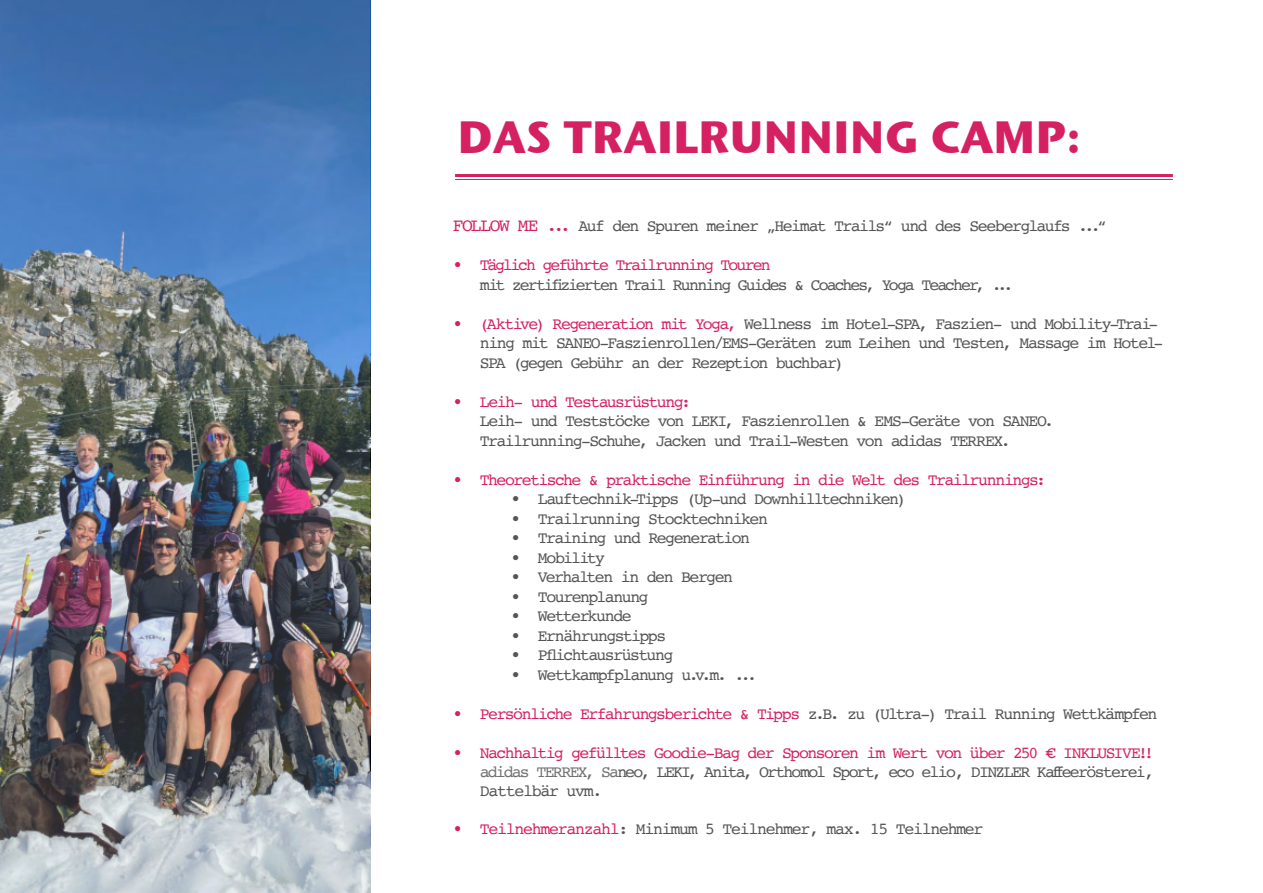
<style>
.page{position:relative;width:1263px;height:893px;background:#fff}
.page>*{position:absolute;margin:0;border:0;box-sizing:border-box;transform-origin:0 0}
.t1{font:700 45px "Stone Sans ITC";color:#d52162}
.t2{font:16.5px/19.5px "Courier";letter-spacing:-.09em;color:#565555}
.t3{font:16.5px "Courier";letter-spacing:-.1em;color:#d52162}
.t4{font:16.5px "Courier";letter-spacing:-.115em;color:#565555}
.s1{font-size:18px;color:#d52162}
.s2{color:#d52162}
.s3{color:#727070}
</style>
<div class="page">
<hr style="left:455px;top:174px;width:718px;height:3px;background:#d52162">
<hr style="left:455px;top:179px;width:718px;height:1px;background:#d52162">
<img style="left:0;top:0;width:370px;height:893px">
<h1 class="t1" style="left:457px;top:112px;width:625px">DAS TRAILRUNNING CAMP:</h1>
<p class="t2" style="left:453px;top:217px;width:656px"><span class="s1">FOLLOW ME ...</span> Auf den Spuren meiner „Heimat Trails“ und des Seeberglaufs ...“</p>
<p class="t3" style="left:453px;top:259px;width:319px">• Täglich geführte Trailrunning Touren</p>
<p class="t4" style="left:480px;top:272px;width:535px">mit zertifizierten Trail Running Guides &amp; Coaches, Yoga Teacher, ...</p>
<p class="t2" style="left:480px;top:315px;width:685px;text-indent:-27px"><span class="s2">• (Aktive) Regeneration mit Yoga,</span> Wellness im Hotel-SPA, Faszien- und Mobility-Trai&shy;ning mit SANEO-Faszienrollen/EMS-Geräten zum Leihen und Testen, Massage im Hotel-<br>SPA (gegen Gebühr an der Rezeption buchbar)</p>
<p class="t3" style="left:453px;top:395px;width:240px">• Leih- und Testausrüstung:</p>
<p class="t2" style="left:480px;top:412px;width:576px">Leih- und Teststöcke von LEKI, Faszienrollen &amp; EMS-Geräte von SANEO.<br>Trailrunning-Schuhe, Jacken und Trail-Westen von adidas TERREX.</p>
<p class="t3" style="left:453px;top:473px;width:595px">• Theoretische &amp; praktische Einführung in die Welt des Trailrunnings:</p>
<p class="t2" style="left:511px;top:490px;width:396px">• Lauftechnik-Tipps (Up-und Downhilltechniken)</p>
<p class="t2" style="left:511px;top:510px;width:259px">• Trailrunning Stocktechniken</p>
<p class="t2" style="left:511px;top:529px;width:241px">• Training und Regeneration</p>
<p class="t2" style="left:511px;top:549px;width:96px">• Mobility</p>
<p class="t2" style="left:511px;top:568px;width:224px">• Verhalten in den Bergen</p>
<p class="t2" style="left:511px;top:588px;width:139px">• Tourenplanung</p>
<p class="t2" style="left:511px;top:607px;width:122px">• Wetterkunde</p>
<p class="t2" style="left:511px;top:627px;width:157px">• Ernährungstipps</p>
<p class="t2" style="left:511px;top:646px;width:164px">• Pflichtausrüstung</p>
<p class="t2" style="left:511px;top:666px;width:248px">• Wettkampfplanung u.v.m. ...</p>
<p class="t2" style="left:453px;top:705px;width:706px"><span class="s2">• Persönliche Erfahrungsberichte &amp; Tipps</span> z.B. zu (Ultra-) Trail Running Wettkämpfen</p>
<p class="t2" style="left:480px;top:744px;width:676px;line-height:19px;text-align:justify;text-indent:-27px"><span class="s2">• Nachhaltig gefülltes Goodie-Bag der Sponsoren im Wert von über 250 € INKLUSIVE!! </span><span class="s3">adidas TERREX, Sa</span>neo, LEKI, Anita, Orthomol Sport, eco elio, DINZLER Kaffeerösterei, Dattelbär uvm.</p>
<p class="t2" style="left:453px;top:820px;width:532px"><span class="s2">• Teilnehmeranzahl</span>: Minimum 5 Teilnehmer, max. 15 Teilnehmer</p>
</div>
